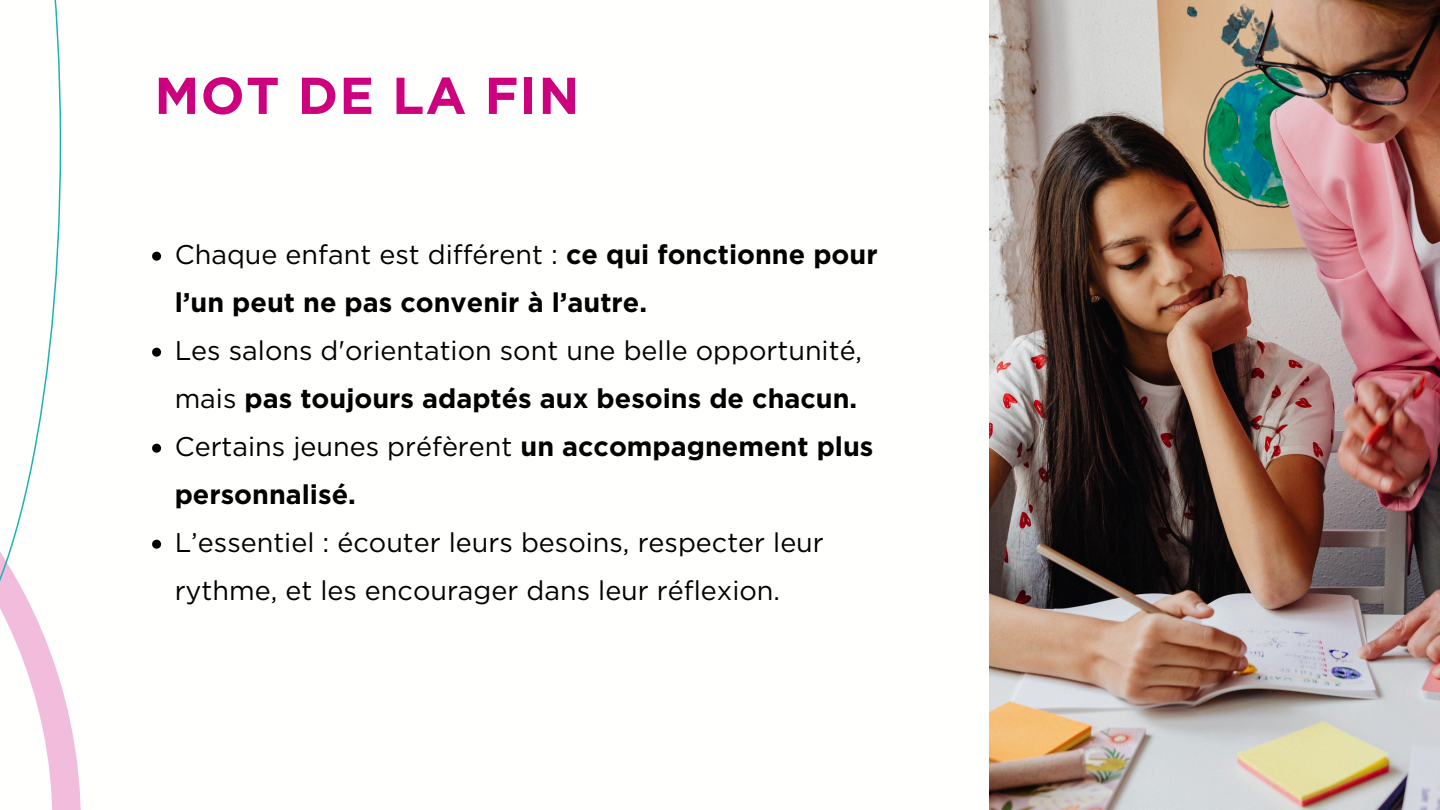
<style>
.page{position:relative;width:1440px;height:810px;background:#fff}
.page>*{position:absolute;margin:0;border:0;box-sizing:border-box;transform-origin:0 0}
.t1{font:700 51.8px "Gotham";letter-spacing:.025em;color:#cd007e}
.t2{font:27px/48px "Gotham";color:#000}
.t3{font:700 27px/48px "Gotham";color:#000}
.s1{font-weight:400}
.s2{font-weight:700}
</style>
<div class="page">
<svg style="left:0;top:0;width:81px;height:810px"></svg>
<img style="left:990px;top:0;width:450px;height:810px">
<svg style="left:152px;top:252px;width:9px;height:9px"></svg>
<svg style="left:152px;top:348px;width:9px;height:9px"></svg>
<svg style="left:152px;top:444px;width:9px;height:9px"></svg>
<svg style="left:152px;top:540px;width:9px;height:9px"></svg>
<h1 class="t1" style="left:154px;top:64px;width:426px">MOT DE LA FIN</h1>
<p class="t3" style="left:175px;top:231px;width:704px"><span class="s1">Chaque enfant est différent :</span> ce qui fonctionne pour l’un peut ne pas convenir à l’autre.</p>
<p class="t2" style="left:175px;top:327px;width:689px">Les salons d'orientation sont une belle opportunité, mais <span class="s2">pas toujours adaptés aux besoins de chacun.</span></p>
<p class="t3" style="left:175px;top:423px;width:700px"><span class="s1">Certains jeunes préfèrent</span> un accompagnement plus personnalisé.</p>
<p class="t2" style="left:175px;top:519px;width:651px">L’essentiel : écouter leurs besoins, respecter leur rythme, et les encourager dans leur réflexion.</p>
</div>
